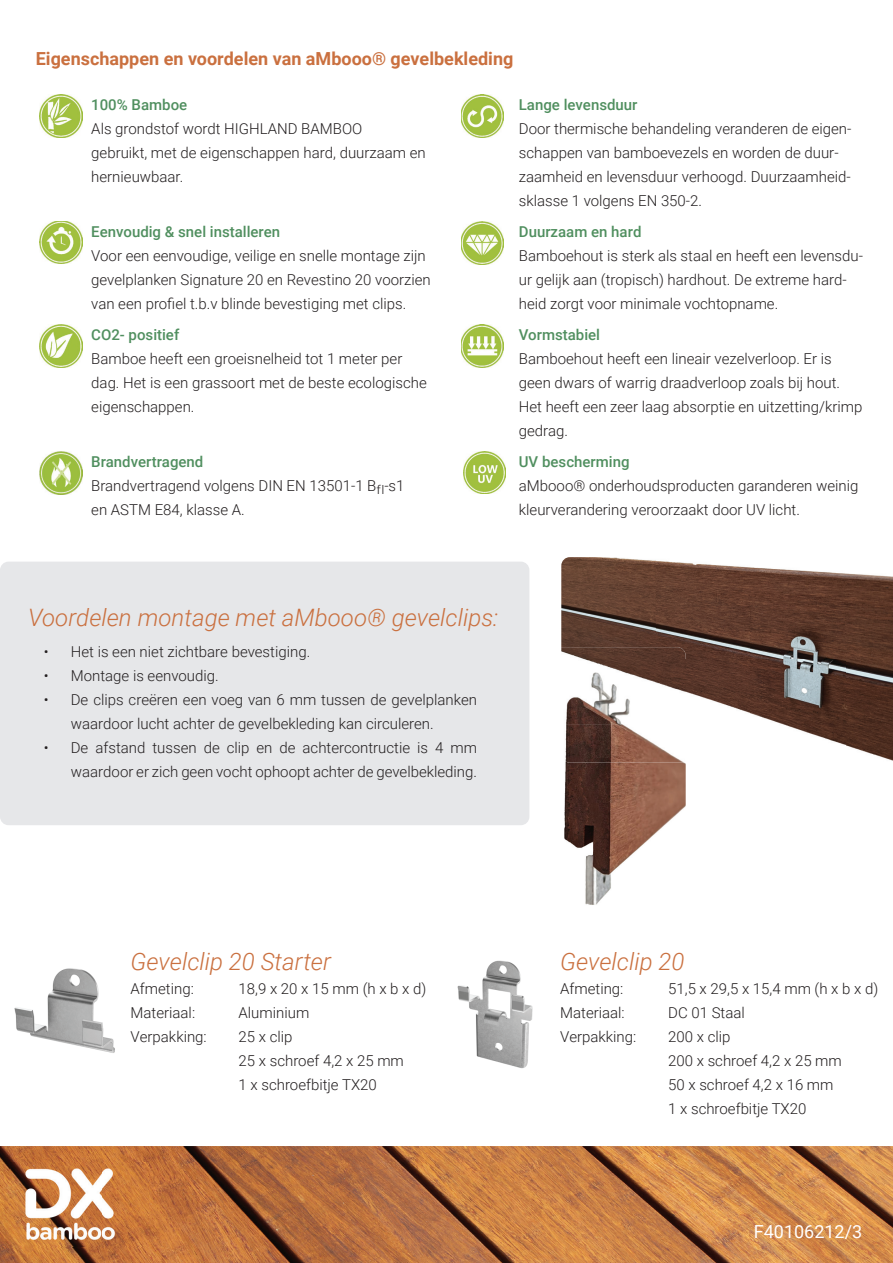
<style>
.page{position:relative;width:893px;height:1263px;background:#fff}
.page>*{position:absolute;margin:0;border:0;box-sizing:border-box;transform-origin:0 0}
.t1{font:italic 300 24px "Roboto";color:#ca703f}
.t2{font:700 18px "Roboto";color:#ca703f}
.t3{font:18px "Roboto";color:#fff}
.t4{font:300 15px/24px "Roboto";color:#231f20}
.t5{font:500 15px "Roboto";color:#508f5f}
.s1{font-weight:500;color:#508f5f}
</style>
<div class="page">
<img style="left:0;top:1146px;width:893px;height:117px">
<div style="left:0;top:562px;width:529px;height:263px;background:#e6e7e9;border-radius:9px"></div>
<img style="left:11px;top:1162px;width:137px;height:85px">
<img style="left:457px;top:960px;width:76px;height:109px">
<img style="left:14px;top:968px;width:101px;height:85px">
<img style="left:40px;top:95px;width:42px;height:42px">
<img style="left:461px;top:95px;width:43px;height:42px">
<img style="left:40px;top:221px;width:42px;height:43px">
<img style="left:461px;top:222px;width:43px;height:42px">
<img style="left:40px;top:324px;width:42px;height:43px">
<img style="left:461px;top:324px;width:43px;height:43px">
<img style="left:463px;top:451px;width:43px;height:43px">
<img style="left:40px;top:452px;width:42px;height:42px">
<img style="left:564px;top:763px;width:122px;height:142px">
<img style="left:561px;top:557px;width:95px;height:90px">
<img style="left:656px;top:561px;width:189px;height:99px">
<img style="left:845px;top:573px;width:48px;height:188px">
<img style="left:686px;top:660px;width:160px;height:101px">
<img style="left:561px;top:647px;width:125px;height:116px">
<p class="t2" style="left:36px;top:46px;width:479px">Eigenschappen en voordelen van aMbooo® gevelbekleding</p>
<p class="t5" style="left:91px;top:95px;width:97px">100% Bamboe</p>
<p class="t4" style="left:91px;top:117px;width:336px">Als grondstof wordt HIGHLAND BAMBOO<br>gebruikt, met de eigenschappen hard, duurzaam en hernieuwbaar.</p>
<p class="t5" style="left:91px;top:221px;width:190px">Eenvoudig &amp; snel installeren</p>
<p class="t4" style="left:91px;top:243px;width:341px">Voor een eenvoudige, veilige en snelle montage zijn gevelplanken Signature 20 en Revestino 20 voorzien van een profiel t.b.v blinde bevestiging met clips.</p>
<p class="t5" style="left:91px;top:324px;width:90px">CO2- positief</p>
<p class="t4" style="left:91px;top:346px;width:337px">Bamboe heeft een groeisnelheid tot 1 meter per dag. Het is een grassoort met de beste ecologische eigenschappen.</p>
<p class="t4" style="left:91px;top:449px;width:315px"><span class="s1">Brandvertragend<br></span>Brandvertragend volgens DIN EN 13501-1 B<sub>fl</sub>-s1 en ASTM E84, klasse A.</p>
<p class="t5" style="left:519px;top:95px;width:120px">Lange levensduur</p>
<p class="t4" style="left:519px;top:117px;width:334px">Door thermische behandeling veranderen de eigen&shy;schappen van bamboevezels en worden de duur&shy;zaamheid en levensduur verhoogd. Duurzaamheid&shy;sklasse 1 volgens EN 350-2.</p>
<p class="t5" style="left:519px;top:221px;width:124px">Duurzaam en hard</p>
<p class="t4" style="left:519px;top:243px;width:346px">Bamboehout is sterk als staal en heeft een levensdu&shy;ur gelijk aan (tropisch) hardhout. De extreme hard&shy;heid zorgt voor minimale vochtopname.</p>
<p class="t5" style="left:519px;top:324px;width:83px">Vormstabiel</p>
<p class="t4" style="left:519px;top:346px;width:345px">Bamboehout heeft een lineair vezelverloop. Er is geen dwars of warrig draadverloop zoals bij hout.<br>Het heeft een zeer laag absorptie en uitzetting/krimp gedrag.</p>
<p class="t5" style="left:519px;top:451px;width:112px">UV bescherming</p>
<p class="t4" style="left:519px;top:473px;width:341px">aMbooo® onderhoudsproducten garanderen weinig kleurverandering veroorzaakt door UV licht.</p>
<h1 class="t1" style="left:28px;top:601px;width:472px">Voordelen montage met aMbooo® gevelclips:</h1>
<p class="t4" style="left:44px;top:639px;width:268px">• Het is een niet zichtbare bevestiging.</p>
<p class="t4" style="left:44px;top:663px;width:176px">• Montage is eenvoudig.</p>
<p class="t4" style="left:71px;top:687px;width:408px;text-indent:-27px">• De clips creëren een voeg van 6 mm tussen de gevelplanken waardoor lucht achter de gevelbekleding kan circuleren.</p>
<p class="t4" style="left:44px;top:735px;width:435px;text-align:right">• De afstand tussen de clip en de achtercontructie is 4 mm waardoor er zich geen vocht ophoopt achter de gevelbekleding.</p>
<h1 class="t1" style="left:131px;top:945px;width:202px">Gevelclip 20 Starter</h1>
<p class="t4" style="left:131px;top:976px;width:65px">Afmeting:</p>
<p class="t4" style="left:239px;top:976px;width:189px">18,9 x 20 x 15 mm (h x b x d)</p>
<p class="t4" style="left:131px;top:1000px;width:66px">Materiaal:</p>
<p class="t4" style="left:239px;top:1000px;width:72px">Aluminium</p>
<p class="t4" style="left:131px;top:1024px;width:78px">Verpakking:</p>
<p class="t4" style="left:239px;top:1024px;width:167px">25 x clip<br>25 x schroef 4,2 x 25 mm<br>1 x schroefbitje TX20</p>
<h1 class="t1" style="left:560px;top:945px;width:126px">Gevelclip 20</h1>
<p class="t4" style="left:560px;top:976px;width:65px">Afmeting:</p>
<p class="t4" style="left:668px;top:976px;width:212px">51,5 x 29,5 x 15,4 mm (h x b x d)</p>
<p class="t4" style="left:560px;top:1000px;width:66px">Materiaal:</p>
<p class="t4" style="left:668px;top:1000px;width:78px">DC 01 Staal</p>
<p class="t4" style="left:560px;top:1024px;width:78px">Verpakking:</p>
<p class="t4" style="left:668px;top:1024px;width:175px">200 x clip<br>200 x schroef 4,2 x 25 mm<br>50 x schroef 4,2 x 16 mm<br>1 x schroefbitje TX20</p>
<p class="t3" style="left:754px;top:1219px;width:110px">F40106212/3</p>
</div>
